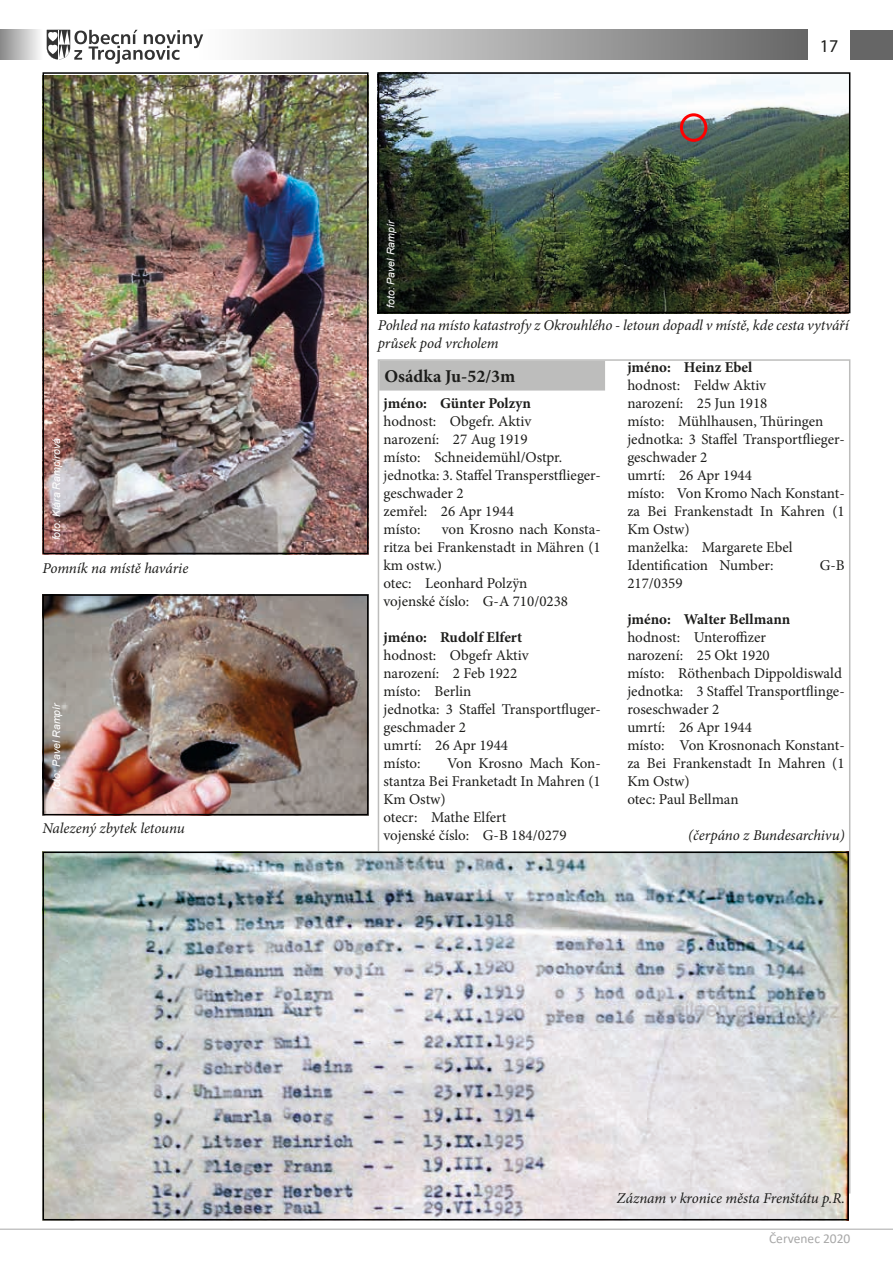
<style>
.page{position:relative;width:893px;height:1263px;background:#fff}
.page>*{position:absolute;margin:0;border:0;box-sizing:border-box;transform-origin:0 0}
.t1{font:700 18px "Minion Pro";color:#1d1d1b}
.t2{font:18px "Myriad Pro";color:#1d1d1b}
.t3{font:15px/18px "Minion Pro";color:#1d1d1b}
.t4{font:italic 15px/18px "Minion Pro";letter-spacing:-.01em;color:#1d1d1b}
.t5{font:700 15px "Minion Pro";color:#1d1d1b}
.t6{font:13.5px "Calibri";color:#a8a8a8}
.t7{font:italic 10.5px "Arial";color:#fff}
</style>
<div class="page">
<div style="left:850px;top:30px;width:43px;height:30px;background:#666"></div>
<div style="left:200px;top:30px;width:608px;height:30px;background:linear-gradient(to right,#fefefe,#666)"></div>
<div style="left:0;top:30px;width:43px;height:30px;background:linear-gradient(to right,#898989,#fdfdfd)"></div>
<svg style="left:47px;top:30px;width:156px;height:34px"></svg>
<hr style="left:0;top:1229px;width:893px;height:1px;background:#a8a8a8">
<div style="left:380px;top:361px;width:224px;height:29px;background:#bdbdbc"></div>
<div style="left:379px;top:361px;width:226px;height:30px;border:2px solid #bdbdbc"></div>
<img style="left:46px;top:597px;width:320px;height:215px">
<div style="left:43px;top:594px;width:326px;height:221px;border:2px solid #000"></div>
<img style="left:381px;top:75px;width:466px;height:235px">
<div style="left:378px;top:72px;width:472px;height:241px;border:2px solid #000"></div>
<img style="left:46px;top:75px;width:320px;height:476px">
<div style="left:43px;top:72px;width:326px;height:482px;border:2px solid #000"></div>
<img style="left:46px;top:854px;width:800px;height:363px">
<div style="left:43px;top:851px;width:806px;height:369px;border:2px solid #000"></div>
<div style="left:680px;top:113px;width:27px;height:29px;border:3px solid #f00;border-radius:50%"></div>
<p class="t7" style="left:50px;top:540px;width:104px;rotate:-90deg">foto: Klára Rampírová</p>
<p class="t4" style="left:43px;top:559px;width:147px">Pomník na místě havárie</p>
<p class="t7" style="left:50px;top:790px;width:89px;rotate:-90deg">foto: Pavel Rampír</p>
<p class="t4" style="left:43px;top:819px;width:144px">Nalezený zbytek letounu</p>
<p class="t7" style="left:384px;top:308px;width:89px;rotate:-90deg">foto: Pavel Rampír</p>
<p class="t2" style="left:820px;top:35px;width:20px">17</p>
<p class="t4" style="left:378px;top:316px;width:473px">Pohled na místo katastrofy z Okrouhlého - letoun dopadl v místě, kde cesta vytváří průsek pod vrcholem</p>
<p class="t1" style="left:385px;top:364px;width:132px">Osádka Ju-52/3m</p>
<p class="t5" style="left:383px;top:392px;width:149px">jméno: Günter Polzyn</p>
<p class="t3" style="left:383px;top:412px;width:219px">hodnost: Obgefr. Aktiv<br>narození: 27 Aug 1919<br>místo: Schneidemühl/Ostpr. jednotka: 3. Staffel Transperstflieger&shy;geschwader 2<br>zemřel: 26 Apr 1944<br>místo:</p>
<p class="t3" style="left:383px;top:520px;width:219px;text-indent:58px">von Krosno nach Konsta&shy;ritza bei Frankenstadt in Mähren (1 km ostw.)<br>otec: Leonhard Polzÿn<br>vojenské číslo: G-A 710/0238</p>
<p class="t5" style="left:383px;top:626px;width:140px">jméno: Rudolf Elfert</p>
<p class="t3" style="left:383px;top:646px;width:219px">hodnost: Obgefr Aktiv<br>narození: 2 Feb 1922<br>místo: Berlin<br>jednotka: 3 Staffel Transportfluger&shy;geschmader 2<br>umrtí: 26 Apr 1944<br>místo:</p>
<p class="t3" style="left:383px;top:754px;width:219px;text-indent:64px">Von Krosno Mach Kon&shy;stantza Bei Franketadt In Mahren (1<br>Km Ostw)<br>otecr: Mathe Elfert<br>vojenské číslo: G-B 184/0279</p>
<p class="t5" style="left:627px;top:356px;width:126px">jméno: Heinz Ebel</p>
<p class="t3" style="left:627px;top:376px;width:219px">hodnost: Feldw Aktiv<br>narození: 25 Jun 1918<br>místo: Mühlhausen, Thüringen jednotka: 3 Staffel Transportflieger&shy;geschwader 2<br>umrtí: 26 Apr 1944<br>místo: Von Kromo Nach Konstant&shy;za Bei Frankenstadt In Kahren (1<br>Km Ostw)<br>manželka: Margarete Ebel<br>Identification Number:</p>
<p class="t3" style="left:820px;top:556px;width:26px">G-B</p>
<p class="t3" style="left:627px;top:574px;width:57px">217/0359</p>
<p class="t5" style="left:627px;top:608px;width:164px">jméno: Walter Bellmann</p>
<p class="t3" style="left:627px;top:628px;width:219px">hodnost: Unteroffizer<br>narození: 25 Okt 1920<br>místo: Röthenbach Dippoldiswald jednotka: 3 Staffel Transportflinge&shy;roseschwader 2<br>umrtí: 26 Apr 1944<br>místo: Von Krosnonach Konstant&shy;za Bei Frankenstadt In Mahren (1<br>Km Ostw)<br>otec: Paul Bellman</p>
<p class="t4" style="left:688px;top:826px;width:158px">(čerpáno z Bundesarchivu)</p>
<p class="t4" style="left:617px;top:1189px;width:230px">Záznam v kronice města Frenštátu p.R.</p>
<p class="t6" style="left:769px;top:1229px;width:83px">Červenec 2020</p>
</div>
